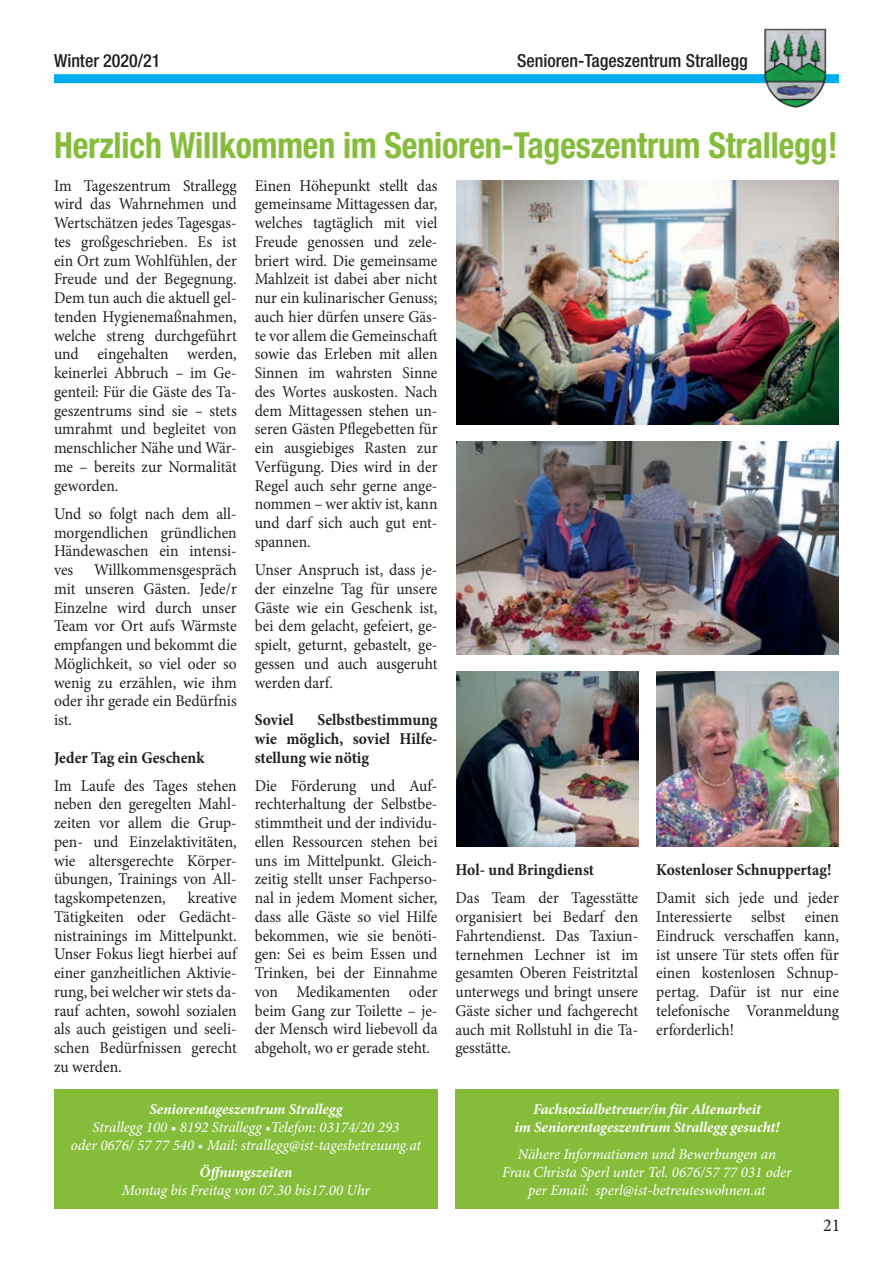
<style>
.page{position:relative;width:893px;height:1263px;background:#fff}
.page>*{position:absolute;margin:0;border:0;box-sizing:border-box;transform-origin:0 0}
.t1{font:700 condensed 36px "Helvetica Neue LT Std";letter-spacing:-.005em;color:#85bd3b;scale:.94 1}
.t2{font:500 condensed 18px "Helvetica Neue LT Std";color:#231f20}
.t3{font:18px "Minion Pro";color:#231f20}
.t4{font:16.5px/18.8px "Minion Pro";color:#231f20;text-align:justify;scale:.94 1}
.t5{font:700 16.5px/18.8px "Minion Pro";color:#231f20;text-align:justify;scale:.94 1}
.t6{font:italic 15px/18px "Minion Pro";letter-spacing:-.005em;color:#fff;text-align:center}
.t7{font:italic 700 15px/18px "Minion Pro";color:#fff;text-align:center}
</style>
<div class="page">
<div style="left:54px;top:74px;width:785px;height:9px;background:#00aeef"></div>
<img style="left:763px;top:28px;width:65px;height:80px">
<img style="left:456px;top:181px;width:383px;height:243px">
<img style="left:456px;top:441px;width:383px;height:214px">
<img style="left:456px;top:672px;width:183px;height:174px">
<img style="left:656px;top:672px;width:183px;height:174px">
<div style="left:54px;top:1090px;width:384px;height:119px;background:#85bd3b"></div>
<div style="left:455px;top:1090px;width:384px;height:119px;background:#85bd3b"></div>
<p class="t2" style="left:54px;top:50px;width:108px">Winter 2020/21</p>
<p class="t2" style="left:517px;top:50px;width:232px">Senioren-Tageszentrum Strallegg</p>
<h1 class="t1" style="left:54px;top:123px;width:835px">Herzlich Willkommen im Senioren-Tageszentrum Strallegg!</h1>
<p class="t4" style="left:54px;top:176px;width:196px">Im Tageszentrum Strallegg wird das Wahrnehmen und Wertschätzen jedes Tagesgas&shy;tes großgeschrieben. Es ist ein Ort zum Wohlfühlen, der Freude und der Begegnung.<br>Dem tun auch die aktuell gel&shy;tenden Hygienemaßnahmen, welche streng durchgeführt und eingehalten werden, keinerlei Abbruch – im Ge&shy;genteil: Für die Gäste des Ta&shy;geszentrums sind sie – stets umrahmt und begleitet von menschlicher Nähe und Wär&shy;me – bereits zur Normalität geworden.</p>
<p class="t4" style="left:54px;top:504px;width:196px">Und so folgt nach dem all&shy;morgendlichen gründlichen Händewaschen ein intensi&shy;ves</p>
<p class="t4" style="left:255px;top:176px;width:196px">Einen Höhepunkt stellt das gemeinsame Mittagessen dar, welches tagtäglich mit viel Freude genossen und zele&shy;briert wird. Die gemeinsame Mahlzeit ist dabei aber nicht nur ein kulinarischer Genuss; auch hier dürfen unsere Gäs&shy;te vor allem die Gemeinschaft sowie das Erleben mit allen Sinnen im wahrsten Sinne des Wortes auskosten. Nach dem Mittagessen stehen un&shy;seren Gästen Pflegebetten für ein ausgiebiges Rasten zur Verfügung. Dies wird in der Regel auch sehr gerne ange&shy;nommen – wer aktiv ist, kann und darf sich auch gut ent&shy;spannen.</p>
<p class="t4" style="left:255px;top:560px;width:196px">Unser Anspruch ist, dass je&shy;der einzelne Tag für unsere Gäste wie ein Geschenk ist, bei dem gelacht, gefeiert, ge&shy;spielt, geturnt, gebastelt, ge&shy;gessen und auch ausgeruht werden darf.</p>
<p class="t5" style="left:255px;top:710px;width:43px">Soviel</p>
<p class="t4" style="left:54px;top:560px;width:196px;text-indent:40px">Willkommensgespräch mit unseren Gästen. Jede/r Einzelne wird durch unser Team vor Ort aufs Wärmste empfangen und bekommt die Möglichkeit, so viel oder so wenig zu erzählen, wie ihm oder ihr gerade ein Bedürfnis ist.</p>
<p class="t5" style="left:54px;top:748px;width:161px">Jeder Tag ein Geschenk</p>
<p class="t4" style="left:54px;top:776px;width:196px">Im Laufe des Tages stehen neben den geregelten Mahl&shy;zeiten vor allem die Grup&shy;pen- und Einzelaktivitäten, wie altersgerechte Körper&shy;übungen, Trainings von All&shy;tagskompetenzen,</p>
<p class="t5" style="left:255px;top:710px;width:196px;text-indent:63px">Selbstbestimmung wie möglich, soviel Hilfe&shy;stellung wie nötig</p>
<p class="t4" style="left:255px;top:776px;width:196px">Die Förderung und Auf&shy;rechterhaltung der Selbstbe&shy;stimmtheit und der individu&shy;ellen Ressourcen stehen bei uns im Mittelpunkt. Gleich&shy;zeitig stellt unser Fachperso&shy;nal in jedem Moment sicher, dass alle Gäste so viel Hilfe bekommen, wie sie benöti&shy;gen: Sei es beim Essen und Trinken, bei der Einnahme von Medikamenten oder beim Gang zur Toilette – je&shy;der Mensch wird liebevoll da abgeholt, wo er gerade steht.</p>
<p class="t5" style="left:455px;top:860px;width:149px">Hol- und Bringdienst</p>
<p class="t4" style="left:455px;top:889px;width:196px">Das Team der Tagesstätte organisiert bei Bedarf den Fahrtendienst. Das Taxiun&shy;ternehmen Lechner ist im gesamten Oberen Feistritztal unterwegs und bringt unsere Gäste sicher und fachgerecht auch mit Rollstuhl in die Ta&shy;gesstätte.</p>
<p class="t5" style="left:656px;top:860px;width:188px">Kostenloser Schnuppertag!</p>
<p class="t4" style="left:656px;top:889px;width:196px">Damit sich jede und jeder Interessierte selbst einen Eindruck verschaffen kann, ist unsere Tür stets offen für einen kostenlosen Schnup&shy;pertag. Dafür ist nur eine telefonische Voranmeldung erforderlich!</p>
<p class="t4" style="left:54px;top:889px;width:196px;text-indent:134px">kreative Tätigkeiten oder Gedächt&shy;nistrainings im Mittelpunkt.<br>Unser Fokus liegt hierbei auf einer ganzheitlichen Aktivie&shy;rung, bei welcher wir stets da&shy;rauf achten, sowohl sozialen als auch geistigen und seeli&shy;schen Bedürfnissen gerecht zu werden.</p>
<p class="t7" style="left:149px;top:1100px;width:195px">Seniorentageszentrum Strallegg</p>
<p class="t6" style="left:71px;top:1118px;width:352px">Strallegg 100 • 8192 Strallegg •Telefon: 03174/20 293<br>oder 0676/ 57 77 540 • Mail: strallegg@ist-tagesbetreuung.at</p>
<p class="t7" style="left:200px;top:1163px;width:94px">Öffnungszeiten</p>
<p class="t6" style="left:122px;top:1181px;width:250px">Montag bis Freitag von 07.30 bis17.00 Uhr</p>
<p class="t7" style="left:514px;top:1100px;width:267px">Fachsozialbetreuer/in für Altenarbeit<br>im Seniorentageszentrum Strallegg gesucht!</p>
<p class="t6" style="left:502px;top:1145px;width:291px">Nähere Informationen und Bewerbungen an<br>Frau Christa Sperl unter Tel. 0676/57 77 031 oder per Email: sperl@ist-betreuteswohnen.at</p>
<p class="t3" style="left:823px;top:1213px;width:19px">21</p>
</div>
